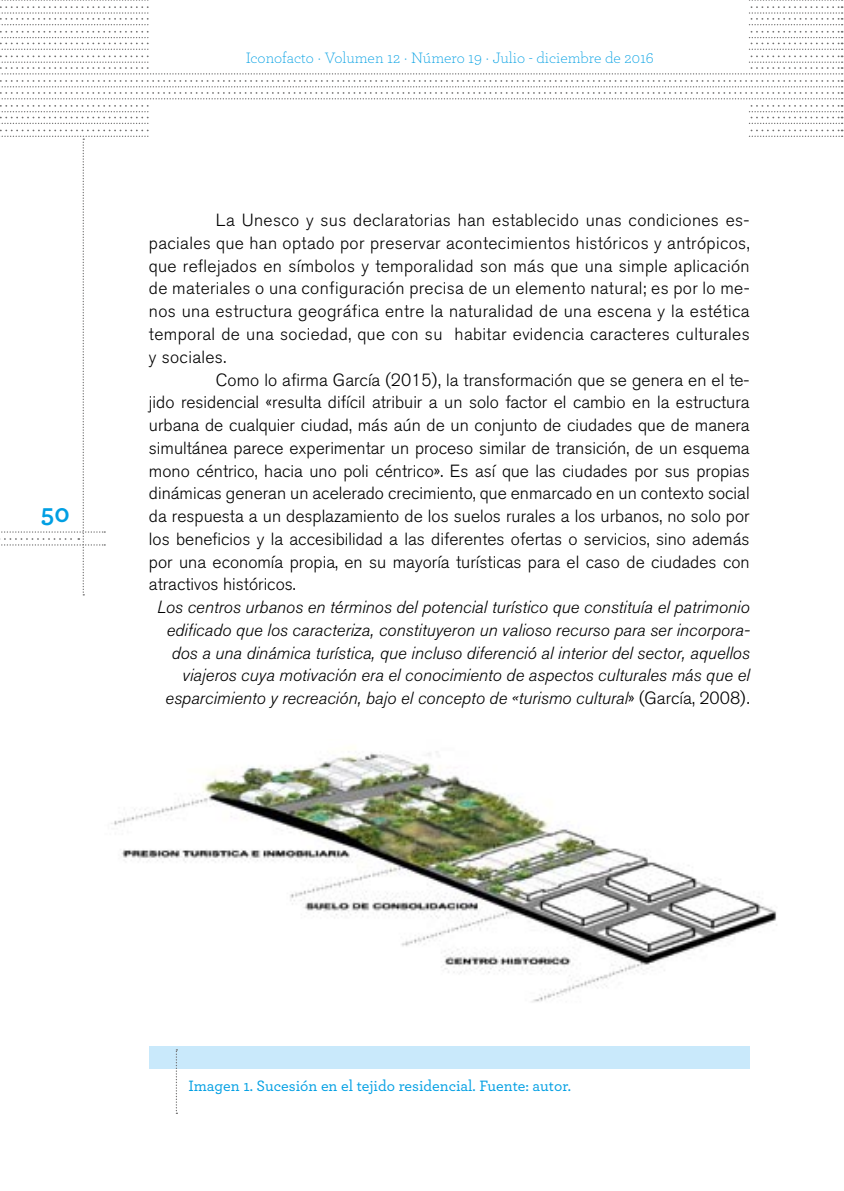
<style>
.page{position:relative;width:844px;height:1191px;background:#fff}
.page>*{position:absolute;margin:0;border:0;box-sizing:border-box;transform-origin:0 0}
.t1{font:700 26.25px "Archer Pro";color:#009fe3}
.t2{font:300 17.5px/22.8px "Akzidenz Grotesk BQ";letter-spacing:.01em;color:#000;text-align:justify}
.t3{font:italic 300 17.5px/22.8px "Akzidenz Grotesk BQ";color:#000;text-align:right}
.t4{font:300 15.75px "Archer Pro";color:#009fe3}
.t5{font:500 15.75px "Archer Pro";color:#009fe3}
.s1{font-style:normal}
</style>
<div class="page">
<svg style="left:0;top:0;width:842px;height:25px"></svg>
<svg style="left:0;top:105px;width:842px;height:19px"></svg>
<svg style="left:0;top:31px;width:842px;height:68px"></svg>
<div style="left:149px;top:103px;width:598px;height:63px;background:#fff"></div>
<div style="left:149px;top:0;width:598px;height:70px;background:#fff"></div>
<img style="left:111px;top:751px;width:666px;height:251px">
<div style="left:149px;top:1045px;width:600px;height:23px;background:#c9e9fb"></div>
<svg style="left:176px;top:1049px;width:1px;height:65px"></svg>
<h1 class="t1" style="left:41px;top:492px;width:30px">50</h1>
<p class="t4" style="left:246px;top:48px;width:409px">Iconofacto · Volumen 12 · Número 19 · Julio - diciembre de 2016</p>
<p class="t2" style="left:149px;top:209px;width:602px;text-indent:67px">La Unesco y sus declaratorias han establecido unas condiciones es&shy;paciales que han optado por preservar acontecimientos históricos y antrópicos, que reflejados en símbolos y temporalidad son más que una simple aplicación de materiales o una configuración precisa de un elemento natural; es por lo me&shy;nos una estructura geográfica entre la naturalidad de una escena y la estética temporal de una sociedad, que con su habitar evidencia caracteres culturales y sociales.</p>
<p class="t2" style="left:149px;top:368px;width:602px;text-indent:67px">Como lo afirma García (2015), la transformación que se genera en el te&shy;jido residencial «resulta difícil atribuir a un solo factor el cambio en la estructura urbana de cualquier ciudad, más aún de un conjunto de ciudades que de manera simultánea parece experimentar un proceso similar de transición, de un esquema mono céntrico, hacia uno poli céntrico». Es así que las ciudades por sus propias dinámicas generan un acelerado crecimiento, que enmarcado en un contexto social da respuesta a un desplazamiento de los suelos rurales a los urbanos, no solo por los beneficios y la accesibilidad a las diferentes ofertas o servicios, sino además por una economía propia, en su mayoría turísticas para el caso de ciudades con atractivos históricos.</p>
<p class="t3" style="left:157px;top:596px;width:594px">Los centros urbanos en términos del potencial turístico que constituía el patrimonio edificado que los caracteriza, constituyeron un valioso recurso para ser incorpora&shy;dos a una dinámica turística, que incluso diferenció al interior del sector, aquellos viajeros cuya motivación era el conocimiento de aspectos culturales más que el esparcimiento y recreación, bajo el concepto de «turismo cultural<span class="s1">» (García, 2008).</span></p>
<p class="t5" style="left:188px;top:1074px;width:384px">Imagen 1. Sucesión en el tejido residencial. Fuente: autor.</p>
</div>
